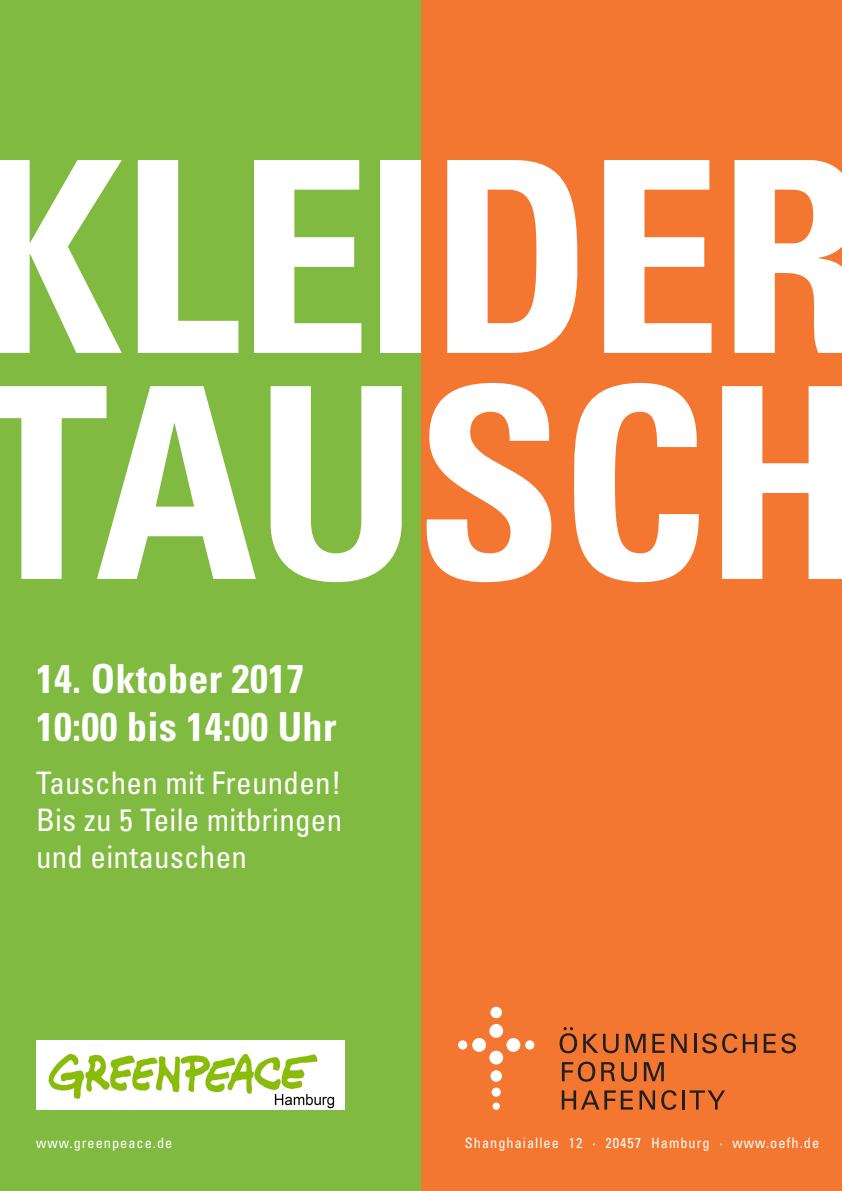
<style>
.page{position:relative;width:842px;height:1191px;background:#fff}
.page>*{position:absolute;margin:0;border:0;box-sizing:border-box;transform-origin:0 0}
.t1{font:700 condensed 267px/226px "Univers LT Std";letter-spacing:-.015em;color:#fff}
.t2{font:700 condensed 40px "Univers LT Std";letter-spacing:.01em;color:#fff}
.t3{font:condensed 31px/37.2px "Univers LT Std";letter-spacing:.01em;color:#fff;text-align:justify}
.t4{font:condensed 14.3px "Univers LT Std";letter-spacing:.07em;color:#fff}
</style>
<div class="page">
<div style="left:421px;top:0;width:421px;height:1191px;background:#f37730"></div>
<div style="left:0;top:0;width:421px;height:1191px;background:#80ba41"></div>
<div style="left:36px;top:1040px;width:309px;height:69px;background:#fff"></div>
<img style="left:48px;top:1053px;width:286px;height:56px">
<svg style="left:583px;top:1033px;width:36px;height:20px"></svg>
<svg style="left:626px;top:1033px;width:20px;height:19px"></svg>
<svg style="left:652px;top:1033px;width:13px;height:19px"></svg>
<svg style="left:671px;top:1033px;width:16px;height:19px"></svg>
<svg style="left:694px;top:1033px;width:2px;height:19px"></svg>
<svg style="left:702px;top:1033px;width:35px;height:20px"></svg>
<svg style="left:743px;top:1033px;width:14px;height:19px"></svg>
<svg style="left:764px;top:1033px;width:32px;height:20px"></svg>
<svg style="left:562px;top:1061px;width:33px;height:20px"></svg>
<svg style="left:601px;top:1062px;width:14px;height:19px"></svg>
<svg style="left:621px;top:1062px;width:16px;height:19px"></svg>
<svg style="left:644px;top:1062px;width:20px;height:19px"></svg>
<svg style="left:562px;top:1090px;width:71px;height:19px"></svg>
<svg style="left:639px;top:1090px;width:16px;height:19px"></svg>
<svg style="left:661px;top:1090px;width:15px;height:19px"></svg>
<svg style="left:682px;top:1090px;width:2px;height:19px"></svg>
<svg style="left:690px;top:1090px;width:35px;height:19px"></svg>
<svg style="left:560px;top:1027px;width:17px;height:26px"></svg>
<div style="left:490px;top:1006px;width:12px;height:12px;background:#fff;border-radius:50%"></div>
<div style="left:489px;top:1024px;width:14px;height:13px;background:#fff;border-radius:50%"></div>
<div style="left:458px;top:1040px;width:9px;height:9px;background:#fff;border-radius:50%"></div>
<div style="left:472px;top:1038px;width:14px;height:13px;background:#fff;border-radius:50%"></div>
<div style="left:506px;top:1038px;width:14px;height:13px;background:#fff;border-radius:50%"></div>
<div style="left:525px;top:1040px;width:9px;height:9px;background:#fff;border-radius:50%"></div>
<div style="left:489px;top:1050px;width:14px;height:14px;background:#fff;border-radius:50%"></div>
<div style="left:490px;top:1070px;width:12px;height:11px;background:#fff;border-radius:50%"></div>
<div style="left:492px;top:1087px;width:9px;height:9px;background:#fff;border-radius:50%"></div>
<div style="left:492px;top:1102px;width:8px;height:7px;background:#fff;border-radius:50%"></div>
<p class="t1" style="left:-25px;top:144px;width:894px">KLEIDER<br>TAUSCH</p>
<p class="t2" style="left:36px;top:654px;width:270px">14. Oktober 2017</p>
<p class="t2" style="left:36px;top:702px;width:302px">10:00 bis 14:00 Uhr</p>
<p class="t3" style="left:36px;top:763px;width:308px">Tauschen mit Freunden!<br>Bis zu 5 Teile mitbringen und eintauschen</p>
<p class="t4" style="left:36px;top:1133px;width:138px">www.greenpeace.de</p>
<p class="t4" style="left:465px;top:1133px;width:356px">Shanghaiallee 12 · 20457 Hamburg · www.oefh.de</p>
</div>
